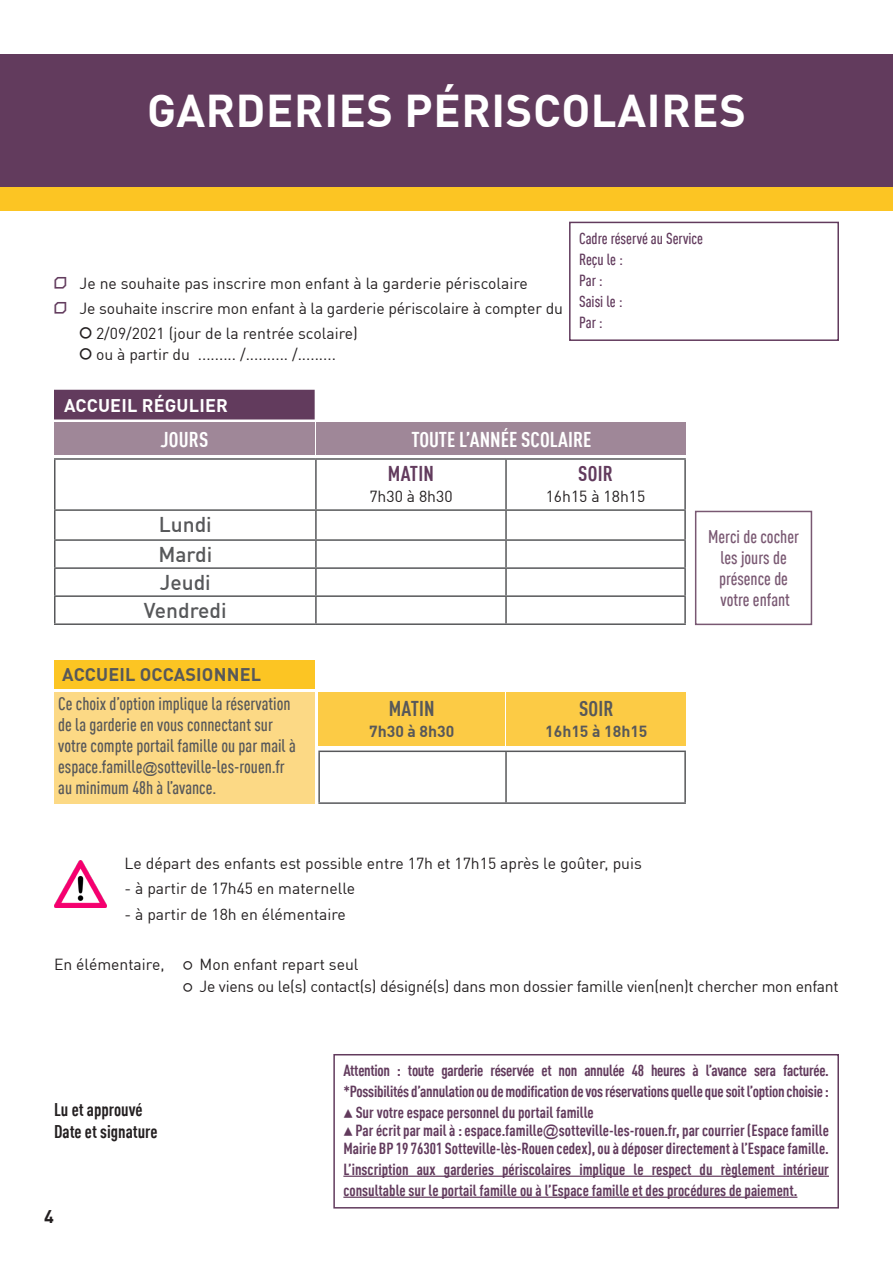
<style>
.page{position:relative;width:893px;height:1263px;background:#fff}
.page>*{position:absolute;margin:0;border:0;box-sizing:border-box;transform-origin:0 0}
.t1{font:45px "DINOT Bold 2";letter-spacing:.015em;color:#fff}
.body{font:700 condensed 21px "DINOT";color:#fff}
.body-2{font:500 21px "DINOT";color:#57585a}
.body-3{font:700 condensed 21px "DINOT";letter-spacing:.01em;color:#623b5d}
.body-4{font:700 condensed 21px "DINOT";letter-spacing:.01em;color:#57585a}
.body-5{font:500 condensed 18px/21px "DINOT";color:#57585a}
.body-6{font:500 condensed 18px "DINOT";color:#795872}
.body-7{font:700 condensed 18px "DINOT";color:#231f20}
.body-8{font:18px "DINOT Bold 2";letter-spacing:.01em;color:#57585a}
.body-9{font:18px "DINOT Bold 2";letter-spacing:.01em;color:#fff}
.body-10{font:18px "DINOT Bold 2";color:#231f20}
.body-11{font:700 condensed 15.75px/21px "DINOT";color:#623b5d}
.body-12{font:15.75px "DINOT";color:#231f20}
.body-13{font:500 condensed 15.75px "DINOT";color:#623b5d}
.body-14{font:15.75px "DINOT Bold 2";color:#57585a}
.s1{font-family:"Instantdecoadvance";font-size:21px;color:#623b5d}
.s2{font-family:"Instantdecoadvance";font-size:21px}
.s3{font-family:"Arial Regular 2";font-weight:400;font-stretch:normal;font-size:15px}
.s4{font-family:"Instantdecoadvance"}
.s5{font-family:"Instantdecor";font-weight:400;font-stretch:normal}
.s6{font-family:"Arial Regular 2";font-weight:400;font-stretch:normal}
</style>
<div class="page">
<div style="left:0;top:187px;width:893px;height:24px;background:#fcc523"></div>
<div style="left:0;top:54px;width:893px;height:133px;background:#623b5d"></div>
<div style="left:569px;top:222px;width:270px;height:119px;border:2px solid #623b5d"></div>
<hr style="left:54px;top:539px;width:262px;height:2px;background:#57585a">
<hr style="left:54px;top:567px;width:262px;height:2px;background:#57585a">
<hr style="left:315px;top:569px;width:2px;height:26px;background:#57585a">
<hr style="left:54px;top:595px;width:262px;height:2px;background:#57585a">
<hr style="left:315px;top:541px;width:2px;height:26px;background:#57585a">
<hr style="left:505px;top:541px;width:2px;height:26px;background:#57585a">
<hr style="left:316px;top:567px;width:190px;height:2px;background:#57585a">
<hr style="left:316px;top:595px;width:190px;height:2px;background:#57585a">
<hr style="left:315px;top:597px;width:2px;height:26px;background:#57585a">
<hr style="left:505px;top:597px;width:2px;height:26px;background:#57585a">
<hr style="left:506px;top:539px;width:180px;height:2px;background:#57585a">
<hr style="left:315px;top:460px;width:2px;height:49px;background:#57585a">
<hr style="left:54px;top:509px;width:262px;height:2px;background:#57585a">
<hr style="left:506px;top:567px;width:180px;height:2px;background:#57585a">
<hr style="left:505px;top:569px;width:2px;height:26px;background:#57585a">
<hr style="left:506px;top:595px;width:180px;height:2px;background:#57585a">
<hr style="left:505px;top:460px;width:2px;height:49px;background:#57585a">
<hr style="left:506px;top:509px;width:180px;height:2px;background:#57585a">
<hr style="left:316px;top:509px;width:190px;height:2px;background:#57585a">
<hr style="left:315px;top:511px;width:2px;height:28px;background:#57585a">
<hr style="left:505px;top:511px;width:2px;height:28px;background:#57585a">
<hr style="left:316px;top:539px;width:190px;height:2px;background:#57585a">
<hr style="left:54px;top:458px;width:262px;height:2px;background:#57585a">
<hr style="left:54px;top:460px;width:2px;height:49px;background:#57585a">
<hr style="left:316px;top:458px;width:190px;height:2px;background:#57585a">
<hr style="left:506px;top:458px;width:180px;height:2px;background:#57585a">
<hr style="left:684px;top:460px;width:2px;height:49px;background:#57585a">
<hr style="left:54px;top:511px;width:2px;height:28px;background:#57585a">
<hr style="left:684px;top:511px;width:2px;height:28px;background:#57585a">
<hr style="left:54px;top:541px;width:2px;height:26px;background:#57585a">
<hr style="left:684px;top:541px;width:2px;height:26px;background:#57585a">
<hr style="left:54px;top:569px;width:2px;height:26px;background:#57585a">
<hr style="left:684px;top:569px;width:2px;height:26px;background:#57585a">
<hr style="left:54px;top:597px;width:2px;height:26px;background:#57585a">
<hr style="left:684px;top:597px;width:2px;height:26px;background:#57585a">
<hr style="left:54px;top:623px;width:262px;height:2px;background:#57585a">
<hr style="left:316px;top:623px;width:190px;height:2px;background:#57585a">
<hr style="left:506px;top:623px;width:180px;height:2px;background:#57585a">
<div style="left:54px;top:422px;width:261px;height:33px;background:#9f8798"></div>
<div style="left:317px;top:422px;width:369px;height:33px;background:#9f8798"></div>
<div style="left:318px;top:692px;width:187px;height:53px;background:#fccb45"></div>
<div style="left:507px;top:692px;width:179px;height:53px;background:#fccb45"></div>
<hr style="left:318px;top:750px;width:188px;height:2px;background:#57585a">
<hr style="left:318px;top:752px;width:2px;height:50px;background:#57585a">
<hr style="left:318px;top:802px;width:188px;height:2px;background:#57585a">
<hr style="left:506px;top:750px;width:180px;height:2px;background:#57585a">
<hr style="left:505px;top:752px;width:2px;height:50px;background:#57585a">
<hr style="left:684px;top:752px;width:2px;height:50px;background:#57585a">
<hr style="left:506px;top:802px;width:180px;height:2px;background:#57585a">
<hr style="left:892px;top:54px;width:1px;height:133px;background:#10435c">
<div style="left:54px;top:692px;width:261px;height:112px;background:#fcd985"></div>
<div style="left:55px;top:390px;width:259px;height:29px;background:#623b5d"></div>
<div style="left:54px;top:660px;width:260px;height:28px;background:#fcc523"></div>
<img style="left:54px;top:861px;width:53px;height:46px">
<div style="left:695px;top:511px;width:117px;height:114px;border:2px solid #795872"></div>
<hr style="left:343px;top:1175px;width:486px;height:2px;background:#623b5d">
<hr style="left:343px;top:1196px;width:454px;height:2px;background:#623b5d">
<div style="left:333px;top:1054px;width:506px;height:154px;border:2px solid #623b5d"></div>
<p class="t1" style="left:147px;top:81px;width:600px">GARDERIES PÉRISCOLAIRES</p>
<p class="body-12" style="left:54px;top:273px;width:475px"><span class="s1">V</span> Je ne souhaite pas inscrire mon enfant à la garderie périscolaire</p>
<p class="body-12" style="left:54px;top:298px;width:510px"><span class="s1">V</span> Je souhaite inscrire mon enfant à la garderie périscolaire à compter du</p>
<p class="body-12" style="left:80px;top:324px;width:280px"><span class="s2">5</span> 2/09/2021 (jour de la rentrée scolaire)</p>
<p class="body-12" style="left:80px;top:345px;width:258px"><span class="s2">5</span> ou à partir du ......... /.......... /.........</p>
<p class="body-9" style="left:64px;top:393px;width:165px">ACCUEIL RÉGULIER</p>
<p class="body-13" style="left:579px;top:229px;width:126px">Cadre réservé au Service</p>
<p class="body-13" style="left:579px;top:250px;width:45px">Reçu le :</p>
<p class="body-13" style="left:579px;top:271px;width:25px">Par :</p>
<p class="body-13" style="left:579px;top:292px;width:45px">Saisi le :</p>
<p class="body-13" style="left:579px;top:313px;width:25px">Par :</p>
<p class="body" style="left:160px;top:426px;width:49px">JOURS</p>
<p class="body" style="left:411px;top:426px;width:181px">TOUTE L’ANNÉE SCOLAIRE</p>
<p class="body-2" style="left:159px;top:511px;width:55px">Lundi</p>
<p class="body-2" style="left:158px;top:541px;width:55px">Mardi</p>
<p class="body-2" style="left:160px;top:569px;width:53px">Jeudi</p>
<p class="body-2" style="left:144px;top:597px;width:84px">Vendredi</p>
<p class="body-8" style="left:62px;top:663px;width:200px">ACCUEIL OCCASIONNEL</p>
<p class="body-5" style="left:58px;top:693px;width:239px">Ce choix d’option implique la réservation de la garderie en vous connectant sur votre compte portail famille ou par mail à espace.famille<span class="s3">@</span>sotteville-les-rouen.fr au minimum 48h à l’avance.</p>
<p class="body-3" style="left:388px;top:461px;width:47px">MATIN</p>
<p class="body-12" style="left:369px;top:486px;width:85px">7h30 à 8h30</p>
<p class="body-4" style="left:389px;top:696px;width:47px">MATIN</p>
<p class="body-14" style="left:369px;top:721px;width:87px">7h30 à 8h30</p>
<p class="body-3" style="left:578px;top:461px;width:36px">SOIR</p>
<p class="body-12" style="left:546px;top:486px;width:101px">16h15 à 18h15</p>
<p class="body-4" style="left:579px;top:696px;width:36px">SOIR</p>
<p class="body-14" style="left:545px;top:721px;width:104px">16h15 à 18h15</p>
<p class="body-6" style="left:708px;top:526px;width:92px">Merci de cocher</p>
<p class="body-6" style="left:720px;top:547px;width:68px">les jours de</p>
<p class="body-6" style="left:719px;top:568px;width:70px">présence de</p>
<p class="body-6" style="left:721px;top:589px;width:71px">votre enfant</p>
<p class="body-12" style="left:124px;top:853px;width:519px">Le départ des enfants est possible entre 17h et 17h15 après le goûter, puis</p>
<p class="body-12" style="left:124px;top:879px;width:232px">- à partir de 17h45 en maternelle</p>
<p class="body-12" style="left:124px;top:904px;width:223px">- à partir de 18h en élémentaire</p>
<p class="body-12" style="left:54px;top:954px;width:306px">En élémentaire, <span class="s4">5</span> Mon enfant repart seul</p>
<p class="body-12" style="left:183px;top:977px;width:657px"><span class="s4">5</span> Je viens ou le(s) contact(s) désigné(s) dans mon dossier famille vien(nen)t chercher mon enfant</p>
<p class="body-7" style="left:54px;top:1099px;width:90px">Lu et approuvé</p>
<p class="body-7" style="left:54px;top:1121px;width:105px">Date et signature</p>
<p class="body-10" style="left:44px;top:1204px;width:11px">4</p>
<p class="body-11" style="left:343px;top:1060px;width:487px">Attention : toute garderie réservée et non annulée 48 heures à l’avance sera facturée. *Possibilités d’annulation ou de modification de vos réservations quelle que soit l’option choisie :</p>
<p class="body-11" style="left:343px;top:1102px;width:252px"><span class="s5">a</span> Sur votre espace personnel du portail famille</p>
<p class="body-11" style="left:343px;top:1121px;width:487px;line-height:18px"><span class="s5">a</span> Par écrit par mail à : espace.famille<span class="s6">@</span>sotteville-les-rouen.fr, par courrier (Espace famille<br>Mairie BP 19 76301 Sotteville-lès-Rouen cedex), ou à déposer directement à l’Espace famille.</p>
<p class="body-11" style="left:343px;top:1159px;width:487px">L’inscription aux garderies périscolaires implique le respect du règlement intérieur consultable sur le portail famille ou à l’Espace famille et des procédures de paiement.</p>
</div>
